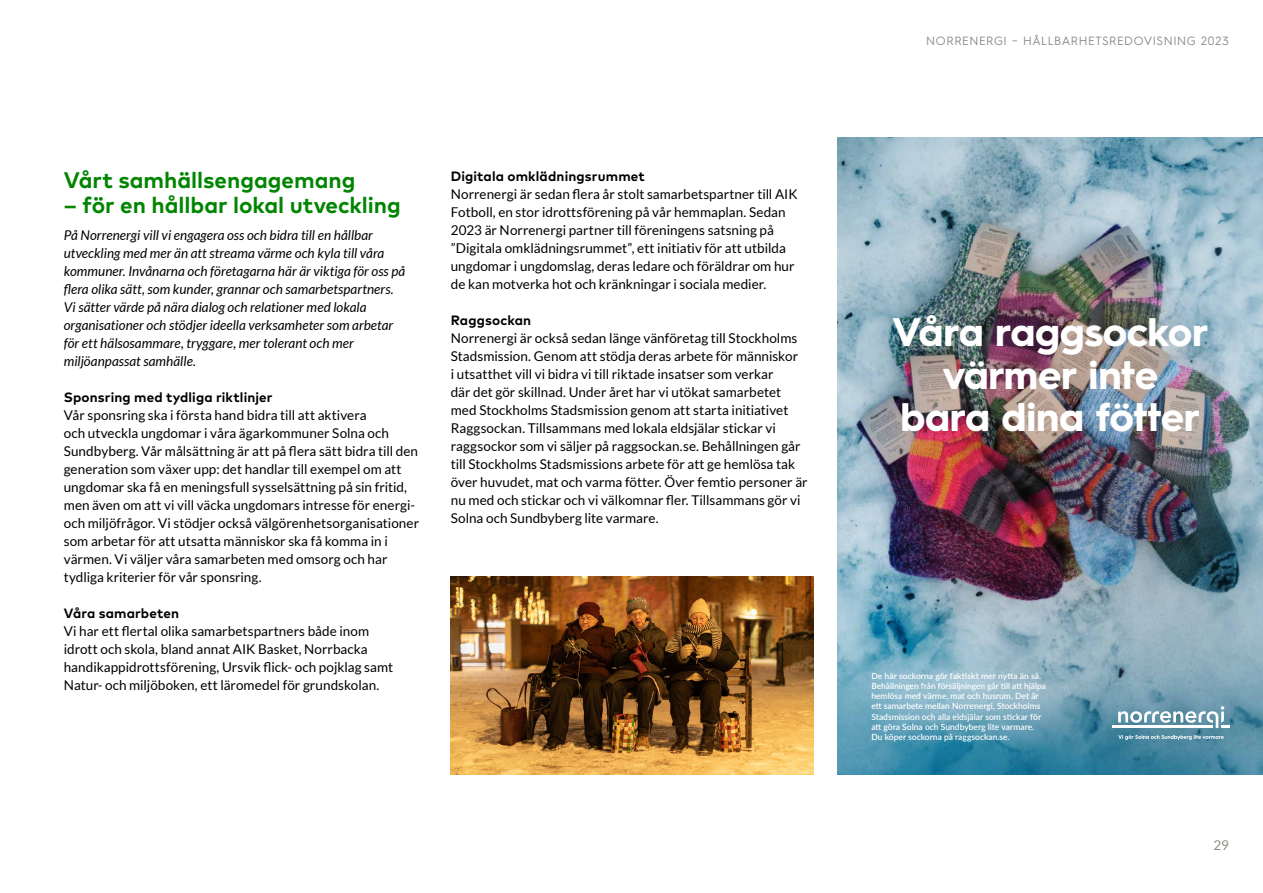
<style>
.page{position:relative;width:1263px;height:893px;background:#fff}
.page>*{position:absolute;margin:0;border:0;box-sizing:border-box;transform-origin:0 0}
.t1{font:700 39.9px/42.3px "Hurme Geometric Sans 3";letter-spacing:-.01em;color:#fff;text-align:center}
.t2{font:700 22.5px "Mark W1 G";color:#008500}
.t3{font:13.5px/18px "Lato";color:#000}
.t4{font:italic 13.5px/18px "Lato";letter-spacing:.005em;color:#000}
.t5{font:700 13.5px "Mark W1 G";letter-spacing:.01em;color:#000}
.t6{font:13.5px "Lato";color:#928d88}
.t7{font:12px "Hurme Geometric Sans 3";letter-spacing:.05em;color:#928d88}
.t8{font:600 8.7px/10.2px "Lato";color:#fff}
.t9{font:600 8.4px/10.2px "Lato";color:#fff}
</style>
<div class="page">
<img style="left:838px;top:137px;width:425px;height:638px">
<svg style="left:1118px;top:735px;width:106px;height:5px"></svg>
<hr style="left:1113px;top:725px;width:100px;height:3px;background:#fff">
<svg style="left:1118px;top:706px;width:111px;height:22px"></svg>
<img style="left:451px;top:576px;width:362px;height:198px">
<h2 class="t2" style="left:64px;top:163px;width:293px">Vårt samhällsengagemang</h2>
<h2 class="t2" style="left:64px;top:188px;width:338px">– för en hållbar lokal utveckling</h2>
<p class="t4" style="left:64px;top:226px;width:343px">På Norrenergi vill vi engagera oss och bidra till en hållbar utveckling med mer än att streama värme och kyla till våra kommuner. Invånarna och företagarna här är viktiga för oss på flera olika sätt, som kunder, grannar och samarbetspartners.<br>Vi sätter värde på nära dialog och relationer med lokala organisationer och stödjer ideella verksamheter som arbetar för ett hälsosammare, tryggare, mer tolerant och mer miljöanpassat samhälle.</p>
<p class="t5" style="left:64px;top:387px;width:210px">Sponsring med tydliga riktlinjer</p>
<p class="t3" style="left:64px;top:406px;width:357px">Vår sponsring ska i första hand bidra till att aktivera<br>och utveckla ungdomar i våra ägarkommuner Solna och Sundbyberg. Vår målsättning är att på flera sätt bidra till den generation som växer upp: det handlar till exempel om att ungdomar ska få en meningsfull sysselsättning på sin fritid, men även om att vi vill väcka ungdomars intresse för energi&shy;och miljöfrågor. Vi stödjer också välgörenhetsorganisationer som arbetar för att utsatta människor ska få komma in i värmen. Vi väljer våra samarbeten med omsorg och har tydliga kriterier för vår sponsring.</p>
<p class="t5" style="left:64px;top:603px;width:117px">Våra samarbeten</p>
<p class="t3" style="left:64px;top:622px;width:331px">Vi har ett flertal olika samarbetspartners både inom idrott och skola, bland annat AIK Basket, Norrbacka handikappidrottsförening, Ursvik flick- och pojklag samt Natur- och miljöboken, ett läromedel för grundskolan.</p>
<p class="t5" style="left:451px;top:166px;width:196px">Digitala omklädningsrummet</p>
<p class="t3" style="left:451px;top:185px;width:348px">Norrenergi är sedan flera år stolt samarbetspartner till AIK Fotboll, en stor idrottsförening på vår hemmaplan. Sedan 2023 är Norrenergi partner till föreningens satsning på ”Digitala omklädningsrummet”, ett initiativ för att utbilda ungdomar i ungdomslag, deras ledare och föräldrar om hur de kan motverka hot och kränkningar i sociala medier.</p>
<p class="t5" style="left:451px;top:310px;width:82px">Raggsockan</p>
<p class="t3" style="left:451px;top:329px;width:358px">Norrenergi är också sedan länge vänföretag till Stockholms Stadsmission. Genom att stödja deras arbete för människor<br>i utsatthet vill vi bidra vi till riktade insatser som verkar<br>där det gör skillnad. Under året har vi utökat samarbetet med Stockholms Stadsmission genom att starta initiativet Raggsockan. Tillsammans med lokala eldsjälar stickar vi raggsockor som vi säljer på raggsockan.se. Behållningen går till Stockholms Stadsmissions arbete för att ge hemlösa tak över huvudet, mat och varma fötter. Över femtio personer är nu med och stickar och vi välkomnar fler. Tillsammans gör vi Solna och Sundbyberg lite varmare.</p>
<p class="t7" style="left:926px;top:33px;width:304px">NORRENERGI – HÅLLBARHETSREDOVISNING 2023</p>
<h1 class="t1" style="left:892px;top:309px;width:318px">Våra raggsockor värmer inte<br>bara dina fötter</h1>
<p class="t9" style="left:871px;top:670px;width:176px">De här sockorna gör faktiskt mer nytta än så.<br>Behållningen från försäljningen går till att hjälpa</p>
<p class="t8" style="left:871px;top:691px;width:171px">hemlösa med värme, mat och husrum. Det är ett samarbete mellan Norrenergi, Stockholms Stadsmission och alla eldsjälar som stickar för att göra Solna och Sundbyberg lite varmare.</p>
<p class="t9" style="left:871px;top:731px;width:140px">Du köper sockorna på raggsockan.se.</p>
<p class="t6" style="left:1213px;top:837px;width:17px">29</p>
</div>
